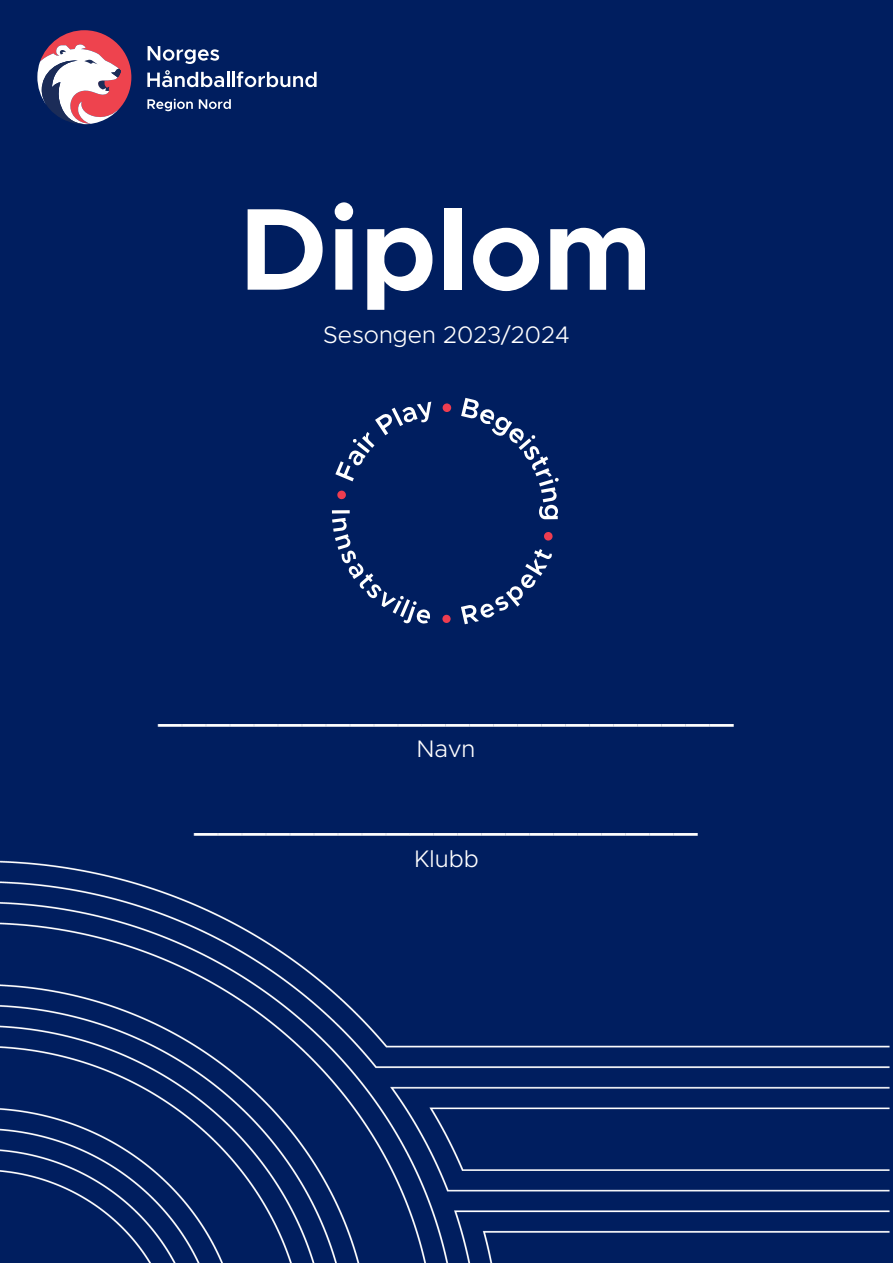
<style>
.page{position:relative;width:893px;height:1263px;background:#001e5f}
.page>*{position:absolute;margin:0;border:0;box-sizing:border-box;transform-origin:0 0}
.t1{font:700 117px "Metropolis";color:#fff}
.t2{font:40.5px "Metropolis";color:#fff}
.t3{font:300 24px "Metropolis";color:#fff}
</style>
<div class="page">
<svg style="left:147px;top:99px;width:46px;height:12px"></svg>
<svg style="left:199px;top:99px;width:32px;height:10px"></svg>
<svg style="left:147px;top:70px;width:82px;height:17px"></svg>
<hr style="left:232px;top:72px;width:3px;height:15px;background:#fff">
<svg style="left:237px;top:71px;width:80px;height:16px"></svg>
<svg style="left:148px;top:46px;width:71px;height:18px"></svg>
<svg style="left:37px;top:30px;width:95px;height:94px"></svg>
<img style="left:0;top:860px;width:890px;height:403px">
<svg style="left:461px;top:398px;width:98px;height:121px"></svg>
<svg style="left:544px;top:532px;width:9px;height:9px"></svg>
<div style="left:337px;top:490px;width:9px;height:9px;background:#ee3d50;border-radius:4px"></div>
<svg style="left:335px;top:402px;width:96px;height:79px"></svg>
<div style="left:443px;top:403px;width:8px;height:9px;background:#ee3d50;border-radius:50%"></div>
<hr style="left:332px;top:510px;width:18px;height:3px;background:#fff">
<svg style="left:332px;top:518px;width:98px;height:106px"></svg>
<div style="left:442px;top:615px;width:9px;height:8px;background:#ee3d50;border-radius:50%"></div>
<svg style="left:461px;top:549px;width:91px;height:75px"></svg>
<p class="t1" style="left:239px;top:175px;width:414px">Diplom</p>
<p class="t3" style="left:323px;top:320px;width:248px">Sesongen 2023/2024</p>
<p class="t2" style="left:158px;top:682px;width:577px">________________________</p>
<p class="t3" style="left:416px;top:734px;width:61px">Navn</p>
<p class="t2" style="left:194px;top:791px;width:505px">_____________________</p>
<p class="t3" style="left:414px;top:844px;width:66px">Klubb</p>
</div>
